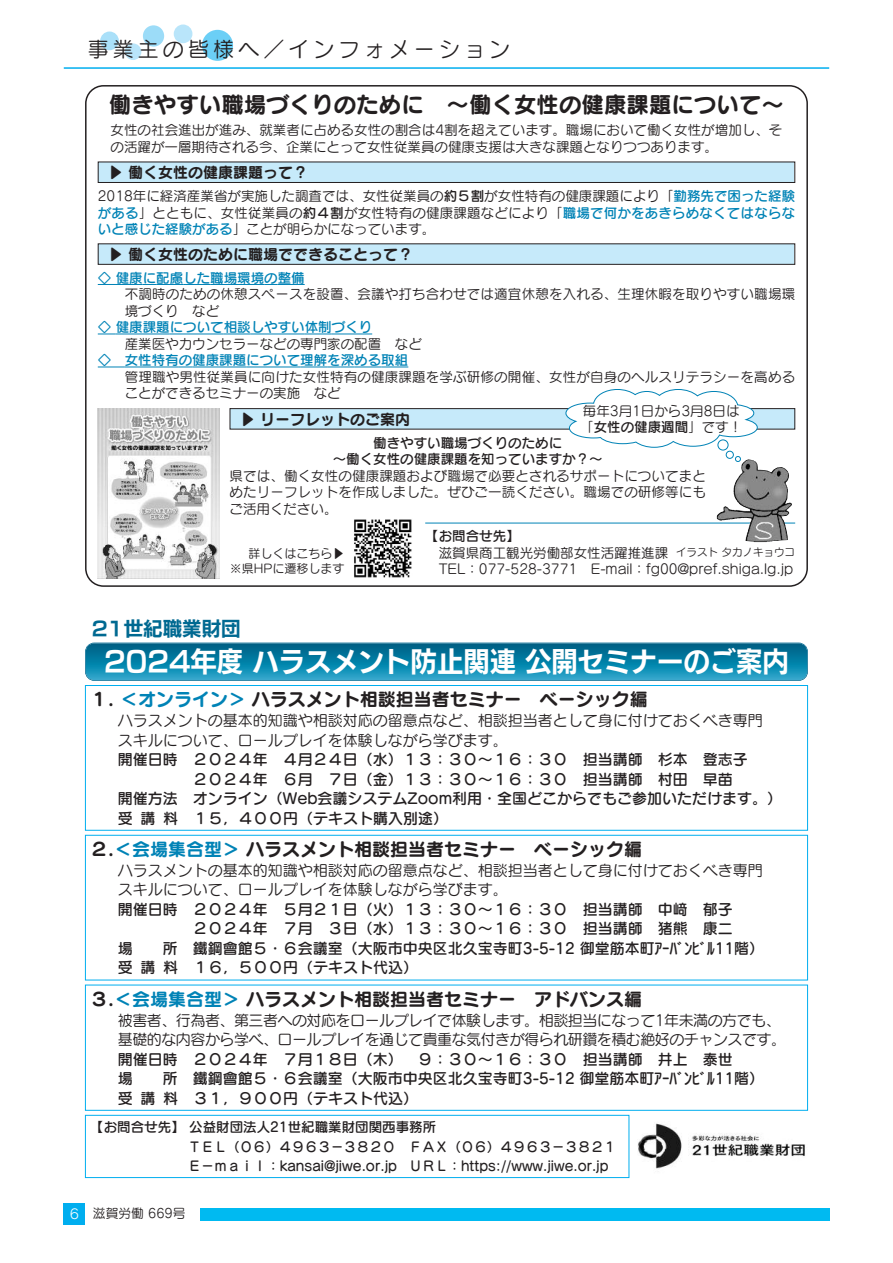
<style>
.page{position:relative;width:893px;height:1263px;background:#fff}
.page>*{position:absolute;margin:0;border:0;box-sizing:border-box;transform-origin:0 0}
.t1{font:27.75px "New Rodin Pro B";color:#fff;scale:.95 1}
.t2{font:22.5px "Seurat Pro B";color:#231f20}
.t3{font:21px "Seurat Pro M";letter-spacing:.195em;color:#231f20}
.t4{font:19.5px "New Rodin Pro B";color:#006991}
.t5{font:18px "Seurat Pro B";color:#231f20}
.t6{font:15px/19.5px "Seurat Pro DB";color:#231f20}
.t7{font:15px/19.5px "Seurat Pro M";color:#231f20}
.t8{font:15px/19.5px "Seurat Pro M";letter-spacing:-.035em;color:#231f20}
.t9{font:15px "Seurat Pro B";color:#231f20}
.t10{font:13.5px/16.5px "Seurat Pro M";color:#231f20}
.t11{font:13.5px/19.5px "Seurat Pro DB";color:#231f20;text-align:center}
.t12{font:13.5px "Seurat Pro DB";color:#0083b6}
.t13{font:12.75px "Seurat Pro M";color:#231f20}
.t14{font:12px/15px "Seurat Pro M";color:#231f20;text-align:right}
.t15{font:10.5px "Seurat Pro M";color:#231f20}
.s1{font-family:"Seurat Pro DB"}
.s2{font-family:"Seurat Pro DB";color:#0083b6}
.s3{font-family:"Seurat Pro M"}
.s4{color:#0083b6}
.s5{font-family:"Rodin Pro M";font-size:13.5px;color:#fff}
</style>
<div class="page">
<div style="left:100px;top:32px;width:19px;height:18px;background:#aae0f9;border-radius:50%"></div>
<div style="left:125px;top:43px;width:16px;height:17px;background:#b9e5fa;border-radius:50%"></div>
<div style="left:174px;top:25px;width:18px;height:18px;background:#b9e5fa;border-radius:50%"></div>
<div style="left:143px;top:25px;width:21px;height:22px;background:#9cdcf8;border-radius:50%"></div>
<div style="left:202px;top:30px;width:31px;height:31px;background:#6bcff6;border-radius:50%"></div>
<svg style="left:86px;top:643px;width:721px;height:35px;background:#0981a8"></svg>
<div style="left:85px;top:643px;width:723px;height:38px;border:2px solid #006991;border-radius:9px"></div>
<svg style="left:85px;top:85px;width:723px;height:502px"></svg>
<div style="left:200px;top:1208px;width:629px;height:12px;background:#00baf1"></div>
<div style="left:64px;top:1203px;width:21px;height:22px;background:#00aeef"></div>
<hr style="left:64px;top:67px;width:765px;height:2px;background:#00aeef">
<hr style="left:98px;top:284px;width:45px;height:1px;background:#0083b6">
<svg style="left:143px;top:284px;width:67px;height:1px"></svg>
<hr style="left:210px;top:284px;width:54px;height:1px;background:#0083b6">
<svg style="left:264px;top:284px;width:41px;height:1px"></svg>
<svg style="left:98px;top:333px;width:18px;height:1px"></svg>
<hr style="left:116px;top:333px;width:54px;height:1px;background:#0083b6">
<hr style="left:170px;top:333px;width:54px;height:1px;background:#0083b6">
<svg style="left:224px;top:333px;width:27px;height:1px"></svg>
<hr style="left:251px;top:333px;width:54px;height:1px;background:#0083b6">
<svg style="left:305px;top:333px;width:27px;height:1px"></svg>
<hr style="left:332px;top:333px;width:40px;height:1px;background:#0083b6">
<svg style="left:98px;top:366px;width:27px;height:1px"></svg>
<hr style="left:125px;top:366px;width:54px;height:1px;background:#0083b6">
<svg style="left:179px;top:366px;width:13px;height:1px"></svg>
<hr style="left:192px;top:366px;width:54px;height:1px;background:#0083b6">
<hr style="left:246px;top:366px;width:54px;height:1px;background:#0083b6">
<svg style="left:300px;top:366px;width:108px;height:1px"></svg>
<div style="left:99px;top:162px;width:695px;height:20px;background:#c6eafa"></div>
<div style="left:98px;top:162px;width:697px;height:21px;border:1px solid #231f20"></div>
<div style="left:99px;top:244px;width:695px;height:20px;background:#c6eafa"></div>
<div style="left:98px;top:243px;width:697px;height:22px;border:1px solid #231f20"></div>
<div style="left:230px;top:409px;width:564px;height:20px;background:#c6eafa"></div>
<div style="left:230px;top:408px;width:565px;height:21px;border:1px solid #231f20"></div>
<div style="left:85px;top:685px;width:723px;height:146px;border:1px solid #00aeef"></div>
<div style="left:85px;top:835px;width:723px;height:145px;border:1px solid #00aeef"></div>
<div style="left:85px;top:985px;width:723px;height:126px;border:1px solid #00aeef"></div>
<div style="left:85px;top:1115px;width:544px;height:63px;border:1px solid #00aeef"></div>
<img style="left:638px;top:1123px;width:167px;height:46px">
<img style="left:98px;top:408px;width:122px;height:170px">
<img style="left:353px;top:519px;width:59px;height:59px">
<hr style="left:425px;top:523px;width:370px;height:1px;background:#0083b6">
<img style="left:758px;top:467px;width:34px;height:74px">
<div style="left:718px;top:440px;width:10px;height:10px;background:#188ebc;border-radius:50%"></div>
<div style="left:717px;top:439px;width:11px;height:11px;border:1px solid #0083b6;border-radius:50%"></div>
<div style="left:726px;top:451px;width:7px;height:7px;background:#fff;border-radius:50%"></div>
<div style="left:726px;top:451px;width:8px;height:8px;border:1px solid #0083b6;border-radius:50%"></div>
<svg style="left:735px;top:456px;width:6px;height:6px"></svg>
<svg style="left:566px;top:389px;width:192px;height:59px"></svg>
<h3 class="t3" style="left:88px;top:35px;width:424px">事業主の皆様へ／インフォメーション</h3>
<h2 class="t2" style="left:109px;top:89px;width:677px">働きやすい職場づくりのために ～働く女性の健康課題について～</h2>
<p class="t10" style="left:111px;top:121px;width:673px">女性の社会進出が進み、就業者に占める女性の割合は4割を超えています。職場において働く女性が増加し、その活躍が一層期待される今、企業にとって女性従業員の健康支援は大きな課題となりつつあります。</p>
<p class="t10" style="left:98px;top:187px;width:699px;text-align:justify">2018年に経済産業省が実施した調査では、女性従業員の<span class="s1">約５割</span>が女性特有の健康課題により「<span class="s2">勤務先で困った経験がある</span>」とともに、女性従業員の<span class="s1">約４割</span>が女性特有の健康課題などにより「<span class="s2">職場で何かをあきらめなくてはならないと感じた経験がある</span>」ことが明らかになっています。</p>
<p class="t12" style="left:98px;top:269px;width:208px">◇ 健康に配慮した職場環境の整備</p>
<p class="t10" style="left:125px;top:286px;width:672px">不調時のための休憩スペースを設置、会議や打ち合わせでは適宜休憩を入れる、生理休暇を取りやすい職場環境づくり など</p>
<p class="t12" style="left:98px;top:318px;width:276px">◇ 健康課題について相談しやすい体制づくり</p>
<p class="t10" style="left:125px;top:335px;width:299px">産業医やカウンセラーなどの専門家の配置 など</p>
<p class="t12" style="left:98px;top:351px;width:312px">◇ 女性特有の健康課題について理解を深める取組</p>
<p class="t10" style="left:125px;top:368px;width:672px">管理職や男性従業員に向けた女性特有の健康課題を学ぶ研修の開催、女性が自身のヘルスリテラシーを高めることができるセミナーの実施 など</p>
<p class="t11" style="left:333px;top:434px;width:271px;line-height:16.5px">働きやすい職場づくりのために<br>～働く女性の健康課題を知っていますか？～</p>
<p class="t10" style="left:230px;top:467px;width:478px;text-align:justify">県では、働く女性の健康課題および職場で必要とされるサポートについてまとめたリーフレットを作成しました。ぜひご一読ください。職場での研修等にもご活用ください。</p>
<p class="t11" style="left:425px;top:526px;width:96px">【お問合せ先】</p>
<p class="t10" style="left:439px;top:544px;width:356px">滋賀県商工観光労働部女性活躍推進課<br>TEL：077-528-3771 E-mail：fg00@pref.shiga.lg.jp</p>
<p class="t9" style="left:108px;top:162px;width:201px">▶ 働く女性の健康課題って？</p>
<p class="t9" style="left:108px;top:244px;width:306px">▶ 働く女性のために職場でできることって？</p>
<p class="t10" style="left:583px;top:402px;width:158px">毎年3月1日から3月8日は</p>
<p class="t11" style="left:580px;top:417px;width:163px"><span class="s3">「</span>女性の健康週間<span class="s3">」です！</span></p>
<p class="t9" style="left:240px;top:408px;width:171px">▶ リーフレットのご案内</p>
<p class="t14" style="left:230px;top:545px;width:116px">詳しくはこちら▶<br>※県HPに遷移します</p>
<p class="t15" style="left:676px;top:545px;width:120px">イラストタカノキョウコ</p>
<h3 class="t4" style="left:92px;top:612px;width:150px">21世紀職業財団</h3>
<h1 class="t1" style="left:104px;top:638px;width:722px">2024年度ハラスメント防止関連公開セミナーのご案内</h1>
<h3 class="t5" style="left:90px;top:687px;width:559px">１. <span class="s4">＜オンライン＞</span>ハラスメント相談担当者セミナー ベーシック編</h3>
<p class="t7" style="left:118px;top:710px;width:647px">ハラスメントの基本的知識や相談対応の留意点など、相談担当者として身に付けておくべき専門スキルについて、ロールプレイを体験しながら学びます。</p>
<p class="t6" style="left:118px;top:749px;width:631px">開催日時 ２０２４年 ４月２４日（水）１３：３０～１６：３０ 担当講師 杉本 登志子</p>
<p class="t6" style="left:193px;top:769px;width:541px">２０２４年 ６月 ７日（金）１３：３０～１６：３０ 担当講師 村田 早苗</p>
<p class="t6" style="left:118px;top:788px;width:666px">開催方法 オンライン（Web会議システムZoom利用・全国どこからでもご参加いただけます。）</p>
<p class="t6" style="left:118px;top:808px;width:332px">受講料 １５，４００円（テキスト購入別途）</p>
<h3 class="t5" style="left:90px;top:837px;width:553px">２.<span class="s4">＜会場集合型＞</span>ハラスメント相談担当者セミナー ベーシック編</h3>
<p class="t7" style="left:118px;top:860px;width:646px">ハラスメントの基本的知識や相談対応の留意点など、相談担当者として身に付けておくべき専門スキルについて、ロールプレイを体験しながら学びます。</p>
<p class="t6" style="left:118px;top:899px;width:616px">開催日時 ２０２４年 ５月２１日（火）１３：３０～１６：３０ 担当講師 中﨑 郁子</p>
<p class="t6" style="left:193px;top:918px;width:541px">２０２４年 ７月 ３日（水）１３：３０～１６：３０ 担当講師 猪熊 康二</p>
<p class="t6" style="left:118px;top:938px;width:16px">場</p>
<p class="t6" style="left:118px;top:938px;width:648px;text-indent:45px">所 鐵鋼會館５・６会議室（大阪市中央区北久宝寺町3-5-12 御堂筋本町ｱｰﾊﾞﾝﾋﾞﾙ11階）受講料 １６，５００円（テキスト代込）</p>
<h3 class="t5" style="left:90px;top:986px;width:553px">３.<span class="s4">＜会場集合型＞</span>ハラスメント相談担当者セミナー アドバンス編</h3>
<p class="t8" style="left:118px;top:1010px;width:670px">被害者、行為者、第三者への対応をロールプレイで体験します。相談担当になって1年未満の方でも、基礎的な内容から学べ、ロールプレイを通じて貴重な気付きが得られ研鑽を積む絶好のチャンスです。</p>
<p class="t6" style="left:118px;top:1049px;width:616px">開催日時 ２０２４年 ７月１８日（木） ９：３０～１６：３０ 担当講師 井上 泰世場</p>
<p class="t6" style="left:118px;top:1068px;width:648px;text-indent:45px">所 鐵鋼會館５・６会議室（大阪市中央区北久宝寺町3-5-12 御堂筋本町ｱｰﾊﾞﾝﾋﾞﾙ11階）受講料 ３１，９００円（テキスト代込）</p>
<p class="t11" style="left:188px;top:1117px;width:430px;text-align:left;text-indent:-98px">【お問合せ先】公益財団法人21世紀職業財団関西事務所<br>ＴＥＬ（０６）４９６３－３８２０ ＦＡＸ（０６）４９６３－３８２１<br>Ｅ－ｍａｉｌ：kansai@jiwe.or.jp ＵＲＬ：https://www.jiwe.or.jp</p>
<p class="t13" style="left:70px;top:1205px;width:117px"><span class="s5">6</span> 滋賀労働 669号</p>
</div>
